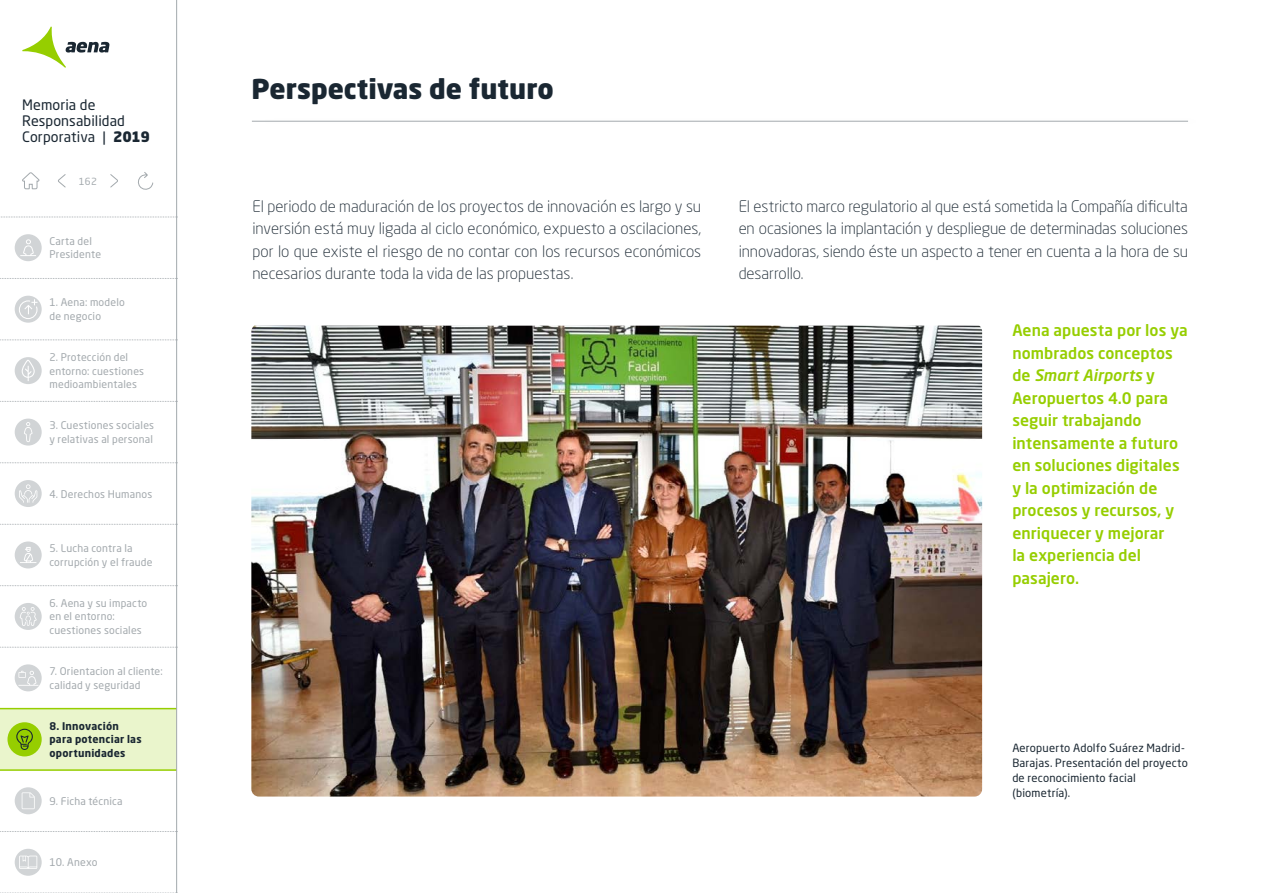
<style>
.page{position:relative;width:1263px;height:893px;background:#fff}
.page>*{position:absolute;margin:0;border:0;box-sizing:border-box;transform-origin:0 0}
.t1{font:900 27px "Neo Sans W1 G";color:#1a2732}
.t2{font:300 15.75px/22.5px "Neo Sans W1 G";letter-spacing:-.005em;color:#1a2732;text-align:justify}
.t3{font:500 15.75px/22.5px "Neo Sans W1 G";letter-spacing:.005em;color:#96ce00}
.t4{font:14.25px/15.9px "Neo Sans W1 G";letter-spacing:.01em;color:#1a2732}
.t5{font:11.25px/15px "Neo Sans W1 G";letter-spacing:.015em;color:#1a2732}
.t6{font:10.5px/13.5px "Neo Sans W1 G";letter-spacing:.02em;color:#a3a9ad}
.t7{font:700 10.5px/13.5px "Neo Sans W1 G";letter-spacing:.02em;color:#1a2732}
.t8{font:9.75px "Neo Sans W1 G";color:#a3a9ad}
.s1{font-weight:900}
.s2{font-style:italic}
</style>
<div class="page">
<div style="left:0;top:709px;width:176px;height:61px;background:#eaf5cc"></div>
<svg style="left:22px;top:27px;width:87px;height:41px"></svg>
<svg style="left:22px;top:172px;width:18px;height:18px"></svg>
<svg style="left:110px;top:174px;width:8px;height:14px"></svg>
<svg style="left:58px;top:174px;width:8px;height:14px"></svg>
<svg style="left:138px;top:172px;width:16px;height:18px"></svg>
<svg style="left:0;top:892px;width:176px;height:1px"></svg>
<svg style="left:0;top:585px;width:176px;height:1px"></svg>
<svg style="left:0;top:647px;width:176px;height:1px"></svg>
<div style="left:15px;top:603px;width:27px;height:27px;background:#d1d4d6;border-radius:50%"></div>
<svg style="left:20px;top:607px;width:17px;height:19px"></svg>
<div style="left:15px;top:541px;width:27px;height:27px;background:#d1d4d6;border-radius:50%"></div>
<svg style="left:20px;top:547px;width:16px;height:16px"></svg>
<svg style="left:1px;top:217px;width:175px;height:1px"></svg>
<div style="left:15px;top:234px;width:27px;height:27px;background:#d1d4d6;border-radius:50%"></div>
<svg style="left:20px;top:239px;width:16px;height:17px"></svg>
<svg style="left:0;top:278px;width:176px;height:1px"></svg>
<div style="left:15px;top:296px;width:27px;height:27px;background:#d1d4d6;border-radius:50%"></div>
<svg style="left:19px;top:299px;width:19px;height:20px"></svg>
<svg style="left:0;top:339px;width:176px;height:1px"></svg>
<div style="left:15px;top:357px;width:27px;height:27px;background:#d1d4d6;border-radius:50%"></div>
<svg style="left:21px;top:360px;width:14px;height:21px"></svg>
<svg style="left:0;top:401px;width:176px;height:1px"></svg>
<div style="left:15px;top:419px;width:27px;height:27px;background:#d1d4d6;border-radius:50%"></div>
<svg style="left:24px;top:422px;width:9px;height:20px"></svg>
<svg style="left:0;top:524px;width:176px;height:1px"></svg>
<svg style="left:0;top:462px;width:176px;height:1px"></svg>
<div style="left:15px;top:480px;width:27px;height:27px;background:#d1d4d6;border-radius:50%"></div>
<svg style="left:19px;top:484px;width:18px;height:19px"></svg>
<div style="left:15px;top:664px;width:27px;height:27px;background:#d1d4d6;border-radius:50%"></div>
<svg style="left:18px;top:671px;width:20px;height:15px"></svg>
<hr style="left:0;top:708px;width:176px;height:1px;background:#96ce00">
<div style="left:7px;top:722px;width:35px;height:34px;background:#96ce00;border-radius:50%"></div>
<svg style="left:16px;top:729px;width:17px;height:21px"></svg>
<hr style="left:0;top:769px;width:176px;height:2px;background:#96ce00">
<svg style="left:0;top:831px;width:176px;height:1px"></svg>
<div style="left:15px;top:787px;width:27px;height:27px;background:#d1d4d6;border-radius:50%"></div>
<svg style="left:22px;top:792px;width:13px;height:17px"></svg>
<div style="left:15px;top:849px;width:27px;height:27px;background:#d1d4d6;border-radius:50%"></div>
<svg style="left:19px;top:856px;width:18px;height:13px"></svg>
<hr style="left:176px;top:0;width:1px;height:893px;background:#a3a9ad">
<div style="left:256px;top:113px;width:949px;height:17px;background:#000;opacity:.1"></div>
<hr style="left:252px;top:121px;width:936px;height:1px;background:#a3a9ad">
<img style="left:251px;top:326px;width:731px;height:470px">
<p class="t4" style="left:22px;top:97px;width:129px">Memoria de<br>Responsabilidad<br>Corporativa | <span class="s1">2019</span></p>
<p class="t8" style="left:79px;top:175px;width:20px">162</p>
<p class="t6" style="left:49px;top:234px;width:53px">Carta del<br>Presidente</p>
<p class="t6" style="left:49px;top:296px;width:77px">1. Aena: modelo de negocio</p>
<p class="t6" style="left:49px;top:350px;width:96px">2. Protección del entorno: cuestiones medioambientales</p>
<p class="t6" style="left:49px;top:419px;width:106px">3. Cuestiones sociales y relativas al personal</p>
<p class="t6" style="left:49px;top:487px;width:104px">4. Derechos Humanos</p>
<p class="t6" style="left:49px;top:541px;width:105px">5. Lucha contra la corrupción y el fraude</p>
<p class="t6" style="left:49px;top:596px;width:99px">6. Aena y su impacto en el entorno: cuestiones sociales</p>
<p class="t6" style="left:49px;top:664px;width:115px">7. Orientacion al cliente: calidad y seguridad</p>
<p class="t7" style="left:49px;top:719px;width:94px">8. Innovación para potenciar las oportunidades</p>
<p class="t6" style="left:49px;top:794px;width:75px">9. Ficha técnica</p>
<p class="t6" style="left:49px;top:855px;width:49px">10. Anexo</p>
<h1 class="t1" style="left:251px;top:71px;width:304px">Perspectivas de futuro</h1>
<p class="t2" style="left:252px;top:194px;width:450px">El periodo de maduración de los proyectos de innovación es largo y su inversión está muy ligada al ciclo económico, expuesto a oscilaciones, por lo que existe el riesgo de no contar con los recursos económicos necesarios durante toda la vida de las propuestas.</p>
<p class="t2" style="left:739px;top:194px;width:451px">El estricto marco regulatorio al que está sometida la Compañía dificulta en ocasiones la implantación y despliegue de determinadas soluciones innovadoras, siendo éste un aspecto a tener en cuenta a la hora de su desarrollo.</p>
<p class="t3" style="left:1012px;top:319px;width:177px">Aena apuesta por los ya nombrados conceptos de <span class="s2">Smart Airports</span> y<br>Aeropuertos 4.0 para seguir trabajando intensamente a futuro en soluciones digitales y la optimización de procesos y recursos, y enriquecer y mejorar<br>la experiencia del pasajero.</p>
<p class="t5" style="left:1012px;top:740px;width:177px">Aeropuerto Adolfo Suárez Madrid-<br>Barajas. Presentación del proyecto de reconocimiento facial (biometría).</p>
</div>
